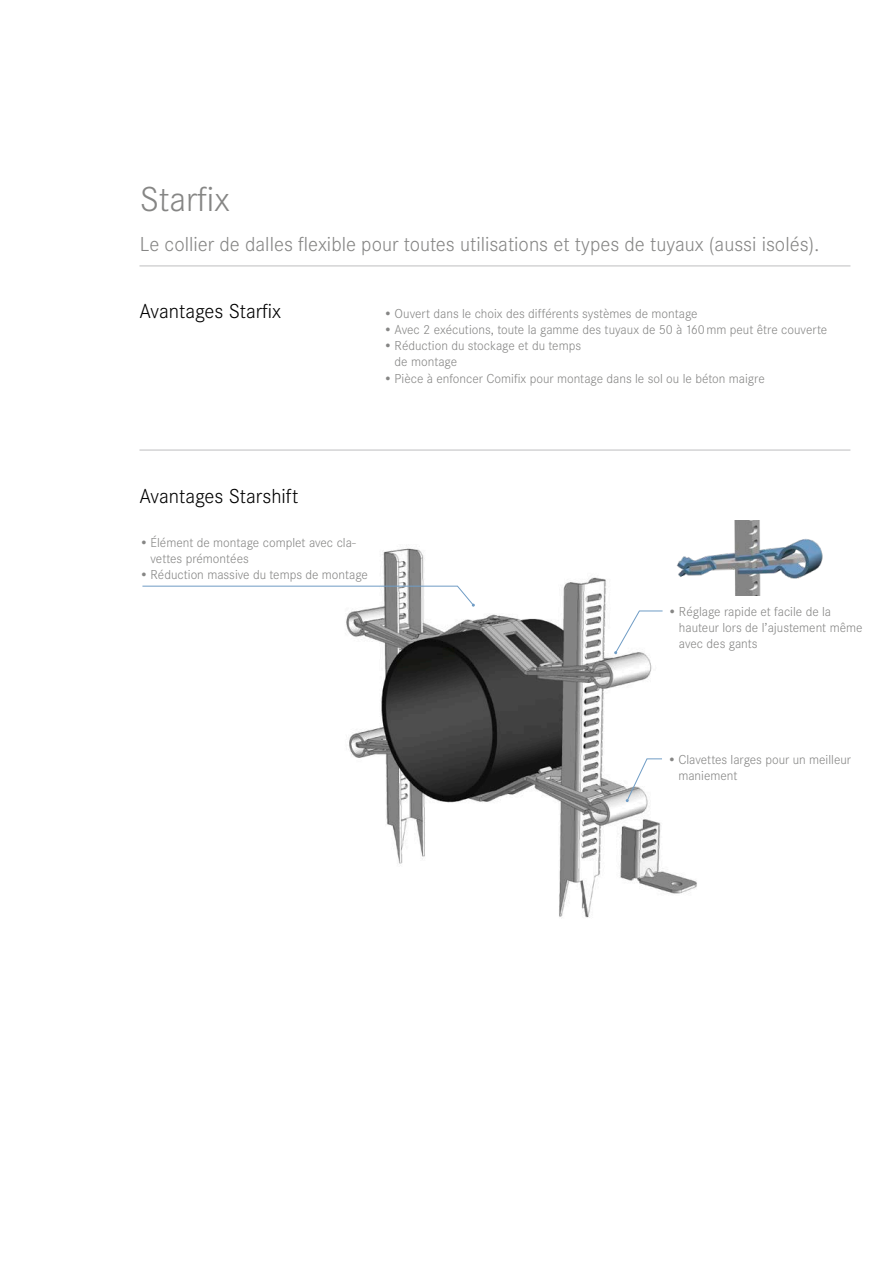
<style>
.page{position:relative;width:893px;height:1263px;background:#fff}
.page>*{position:absolute;margin:0;border:0;box-sizing:border-box;transform-origin:0 0}
.t1{font:300 36px "Corporate S";color:#868685}
.t2{font:300 21px "Corporate S";color:#868685}
.t3{font:300 21px "Corporate S";color:#000}
.t4{font:300 13.5px/16.2px "Corporate S";color:#868685}
</style>
<div class="page">
<img style="left:346px;top:548px;width:351px;height:370px">
<hr style="left:139px;top:265px;width:711px;height:1px;background:#c5c5c6">
<hr style="left:139px;top:449px;width:711px;height:2px;background:#c5c5c6">
<img style="left:672px;top:521px;width:151px;height:74px">
<svg style="left:626px;top:758px;width:37px;height:44px"></svg>
<svg style="left:614px;top:610px;width:49px;height:44px"></svg>
<svg style="left:142px;top:585px;width:333px;height:22px"></svg>
<p class="t1" style="left:140px;top:179px;width:91px">Starfix</p>
<p class="t2" style="left:140px;top:233px;width:681px">Le collier de dalles flexible pour toutes utilisations et types de tuyaux (aussi isolés).</p>
<p class="t3" style="left:139px;top:299px;width:143px">Avantages Starfix</p>
<p class="t4" style="left:384px;top:305px;width:316px">•Ouvert dans le choix des différents systèmes de montage</p>
<p class="t4" style="left:384px;top:322px;width:445px">•Avec 2 exécutions, toute la gamme des tuyaux de 50 à 160mm peut être couverte</p>
<p class="t4" style="left:395px;top:338px;width:188px;text-indent:-11px">•Réduction du stockage et du temps de montage</p>
<p class="t4" style="left:384px;top:370px;width:383px">•Pièce à enfoncer Comifix pour montage dans le sol ou le béton maigre</p>
<p class="t3" style="left:139px;top:484px;width:160px">Avantages Starshift</p>
<p class="t4" style="left:151px;top:534px;width:207px;text-indent:-11px">•Élément de montage complet avec cla&shy;vettes prémontées</p>
<p class="t4" style="left:139px;top:567px;width:230px">•Réduction massive du temps de montage</p>
<p class="t4" style="left:679px;top:603px;width:185px;text-indent:-11px">•Réglage rapide et facile de la hauteur lors de l’ajustement même avec des gants</p>
<p class="t4" style="left:678px;top:751px;width:174px;text-indent:-11px">•Clavettes larges pour un meilleur maniement</p>
</div>
